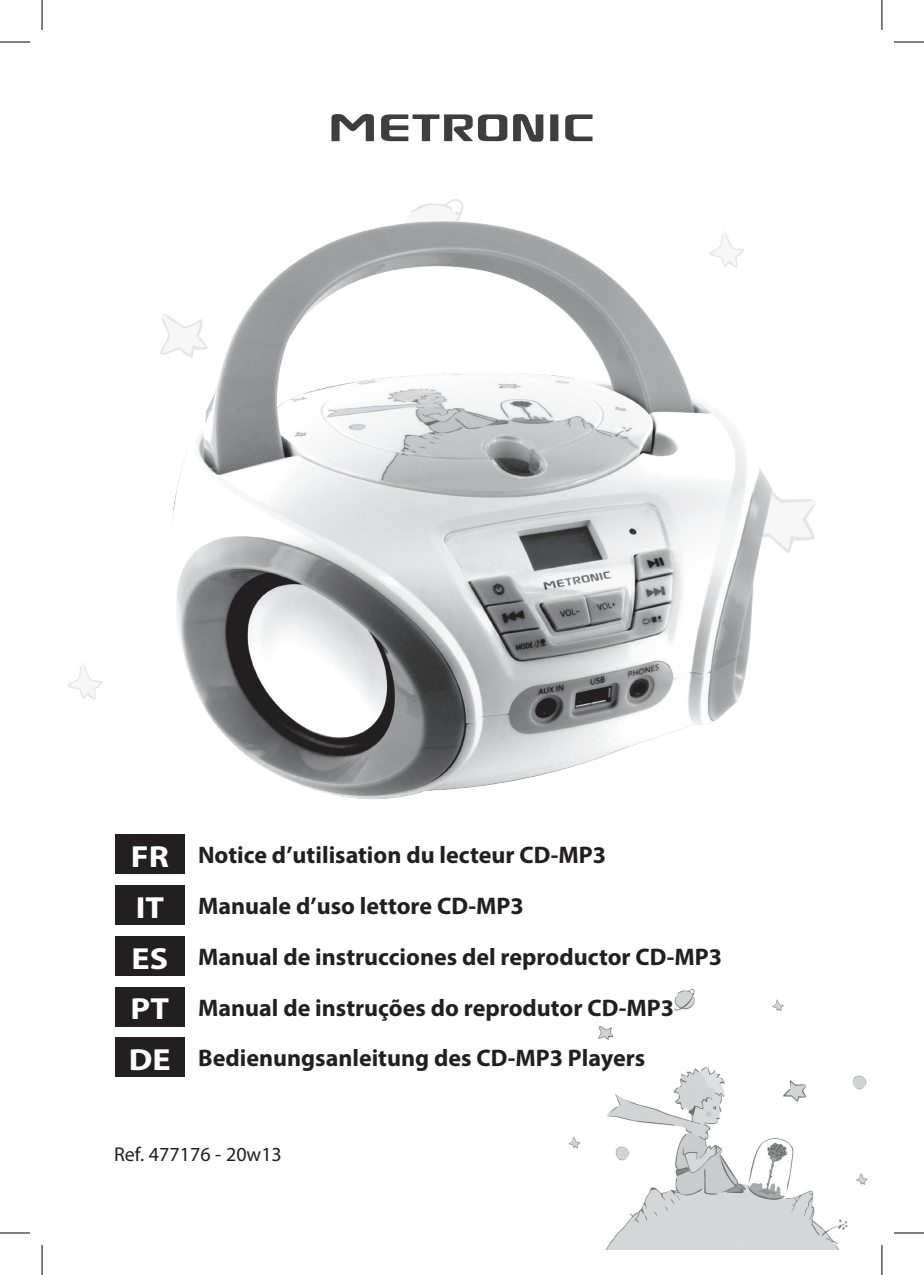
<style>
.page{position:relative;width:924px;height:1275px;background:#fff}
.page>*{position:absolute;margin:0;border:0;box-sizing:border-box;transform-origin:0 0}
.t1{font:700 30.6px "Myriad Pro";color:#fff;scale:1.11 1}
.t2{font:700 24px "Myriad Pro";color:#231f20}
.t3{font:20px "Myriad Pro";color:#231f20}
</style>
<div class="page">
<img style="left:568px;top:989px;width:299px;height:261px">
<img style="left:160px;top:199px;width:655px;height:675px">
<svg style="left:381px;top:114px;width:211px;height:28px"></svg>
<svg style="left:331px;top:114px;width:43px;height:27px"></svg>
<div style="left:115px;top:834px;width:69px;height:40px;background:#231f20"></div>
<div style="left:115px;top:885px;width:69px;height:39px;background:#231f20"></div>
<div style="left:115px;top:936px;width:69px;height:39px;background:#231f20"></div>
<div style="left:115px;top:1037px;width:69px;height:40px;background:#231f20"></div>
<div style="left:115px;top:987px;width:69px;height:39px;background:#231f20"></div>
<hr style="left:0;top:42px;width:30px;height:1px;background:#000">
<hr style="left:893px;top:42px;width:30px;height:1px;background:#000">
<hr style="left:0;top:1232px;width:30px;height:1px;background:#000">
<hr style="left:893px;top:1232px;width:30px;height:1px;background:#000">
<hr style="left:42px;top:0;width:1px;height:30px;background:#000">
<hr style="left:42px;top:1245px;width:1px;height:30px;background:#000">
<hr style="left:881px;top:0;width:1px;height:30px;background:#000">
<hr style="left:881px;top:1245px;width:1px;height:30px;background:#000">
<p class="t1" style="left:131px;top:836px;width:36px">FR</p>
<p class="t2" style="left:198px;top:839px;width:409px">Notice d’utilisation du lecteur CD-MP3</p>
<p class="t1" style="left:136px;top:887px;width:27px">IT</p>
<p class="t2" style="left:198px;top:890px;width:327px">Manuale d’uso lettore CD-MP3</p>
<p class="t1" style="left:131px;top:938px;width:34px">ES</p>
<p class="t2" style="left:198px;top:941px;width:525px">Manual de instrucciones del reproductor CD-MP3</p>
<p class="t1" style="left:131px;top:989px;width:36px">PT</p>
<p class="t2" style="left:198px;top:992px;width:477px">Manual de instruções do reprodutor CD-MP3</p>
<p class="t1" style="left:129px;top:1040px;width:39px">DE</p>
<p class="t2" style="left:198px;top:1042px;width:448px">Bedienungsanleitung des CD-MP3 Players</p>
<p class="t3" style="left:114px;top:1142px;width:169px">Ref. 477176 - 20w13</p>
</div>
